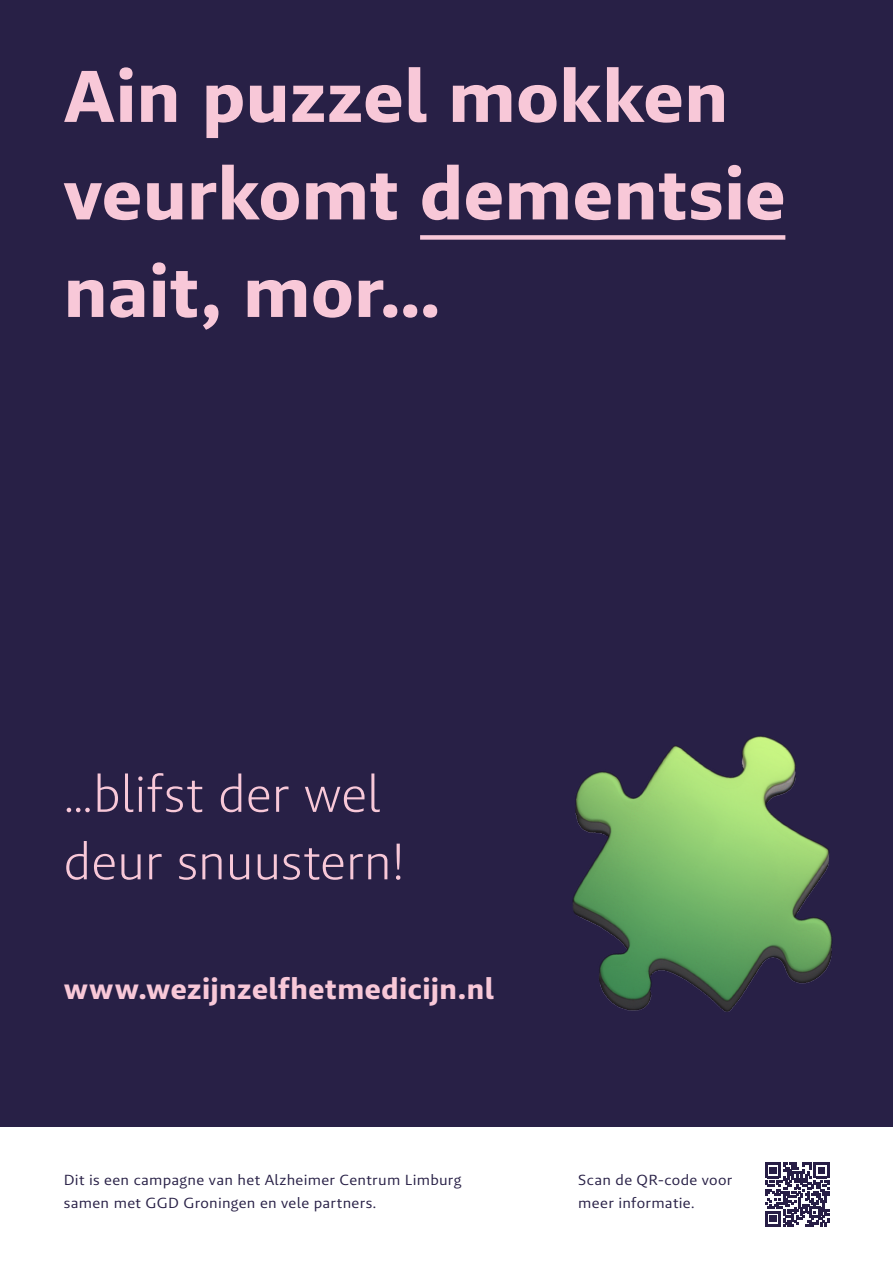
<style>
.page{position:relative;width:893px;height:1263px;background:#fff}
.page>*{position:absolute;margin:0;border:0;box-sizing:border-box;transform-origin:0 0}
.t1{font:700 75px/97.5px "Brando Sans";letter-spacing:.01em;color:#f8c8d8}
.t2{font:300 52.5px/67.5px "Brando Sans";color:#f8c8d8}
.t3{font:700 30px "Brando Sans";letter-spacing:.015em;color:#f8c8d8}
.t4{font:15px/22.5px "Brando Sans";letter-spacing:.02em;color:#282046;scale:1.05 1}
</style>
<div class="page">
<div style="left:0;top:0;width:893px;height:1127px;background:#282046"></div>
<svg style="left:765px;top:1163px;width:64px;height:63px"></svg>
<div style="left:420px;top:235px;width:365px;height:5px;background:#f8c8d8"></div>
<img style="left:572px;top:736px;width:261px;height:276px">
<h1 class="t1" style="left:64px;top:47px;width:723px">Ain puzzel mokken veurkomt dementsie nait, mor…</h1>
<h2 class="t2" style="left:64px;top:760px;width:343px">…blifst der wel deur snuustern!</h2>
<h3 class="t3" style="left:64px;top:970px;width:431px">www.wezijnzelfhetmedicijn.nl</h3>
<p class="t4" style="left:64px;top:1168px;width:380px">Dit is een campagne van het Alzheimer Centrum Limburg samen met GGD Groningen en vele partners.</p>
<p class="t4" style="left:578px;top:1168px;width:148px">Scan de QR-code voor meer informatie.</p>
</div>
